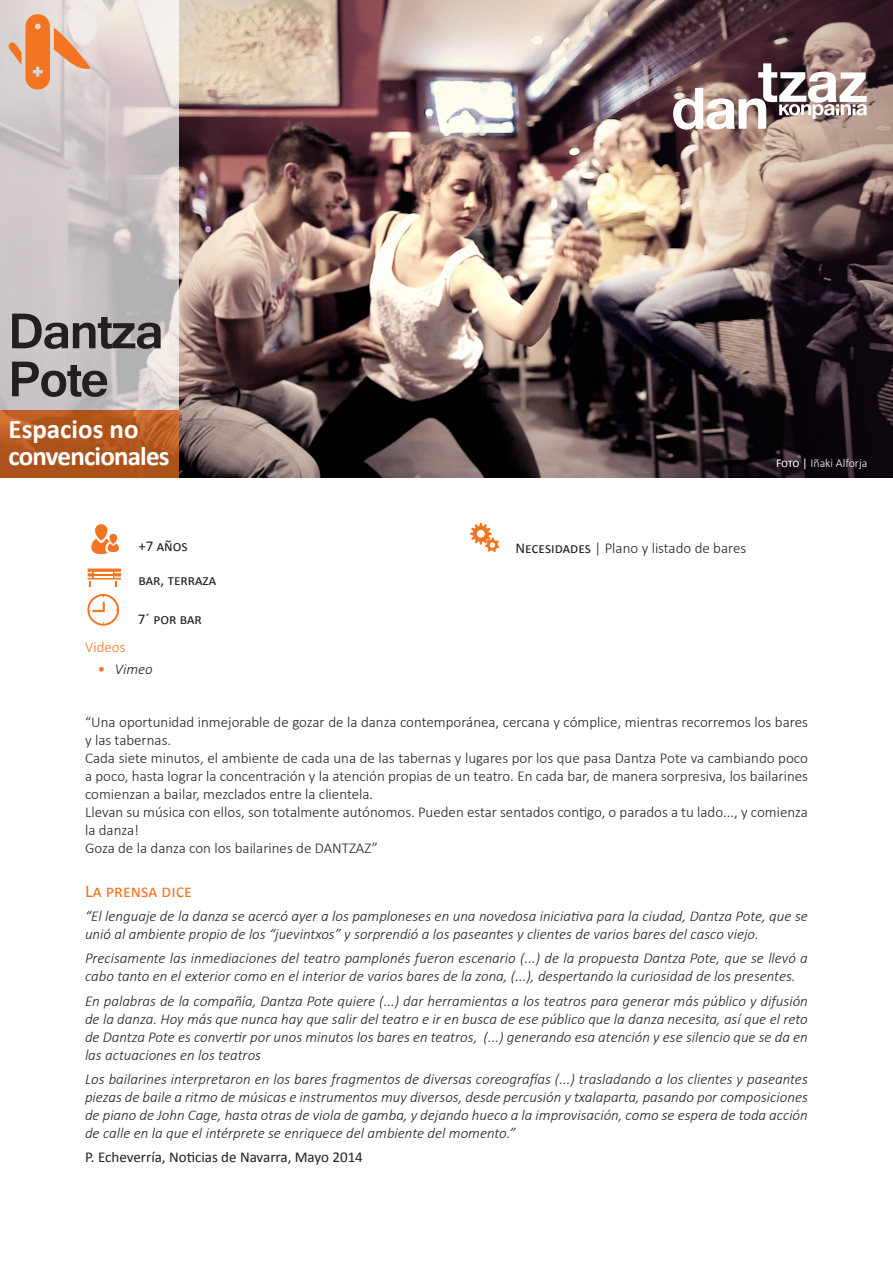
<style>
.page{position:relative;width:893px;height:1263px;background:#fff}
.page>*{position:absolute;margin:0;border:0;box-sizing:border-box;transform-origin:0 0}
.Título_35_pt_track{font:700 52.5px/48px "Gautami";letter-spacing:-.025em;color:#231f20}
.Espacios_no_convenci{font:700 27px/27px "Calibri";letter-spacing:-.03em;color:#fff}
.Título_1_5_espa_nara{font:18px "Calibri";color:#f47521}
.texto_corrido_1_5_es{font:italic 300 15px/18px "Calibri";color:#231f20}
.Texto_corrido{font:300 15px/18px "Calibri";color:#231f20}
.texto_corrido_1_5_es-2{font:15px "Calibri";color:#231f20}
.texto_corrido_tab{font:300 15px "Calibri";color:#231f20}
.texto_corrido_1_espa{font:300 15px "Calibri";color:#f47521}
.Pie_de_foto{font:300 12px "Calibri";color:#fff}
.s1{font-weight:400;font-style:normal;color:#f47521}
.s2{font-weight:400}
</style>
<div class="page">
<img style="left:179px;top:0;width:714px;height:478px">
<svg style="left:0;top:0;width:179px;height:410px;background:#cfc8c8"></svg>
<svg style="left:91px;top:524px;width:28px;height:31px"></svg>
<svg style="left:88px;top:568px;width:33px;height:18px"></svg>
<svg style="left:87px;top:594px;width:32px;height:32px"></svg>
<svg style="left:470px;top:523px;width:30px;height:30px"></svg>
<svg style="left:0;top:410px;width:179px;height:68px;background:#b2571e"></svg>
<svg style="left:673px;top:63px;width:194px;height:67px"></svg>
<svg style="left:8px;top:13px;width:83px;height:78px;background:#e6b394"></svg>
<p class="Título_35_pt_track" style="left:9px;top:306px;width:157px">Dantza<br>Pote</p>
<p class="Espacios_no_convenci" style="left:9px;top:415px;width:163px">Espacios no convencionales</p>
<p class="texto_corrido_1_5_es-2" style="left:138px;top:536px;width:51px">+7 años</p>
<p class="texto_corrido_1_5_es-2" style="left:138px;top:571px;width:79px">bar, terraza</p>
<p class="texto_corrido_1_5_es-2" style="left:138px;top:610px;width:66px">7´ por bar</p>
<p class="texto_corrido_1_espa" style="left:85px;top:637px;width:42px">Videos</p>
<p class="texto_corrido_1_5_es" style="left:98px;top:660px;width:57px"><span class="s1">•</span> Vimeo</p>
<p class="texto_corrido_tab" style="left:515px;top:538px;width:232px"><span class="s2">Necesidades</span> | Plano y listado de bares</p>
<p class="Pie_de_foto" style="left:776px;top:456px;width:93px"><span class="s2">Foto |</span> Iñaki Alforja</p>
<p class="Texto_corrido" style="left:85px;top:713px;width:724px">“Una oportunidad inmejorable de gozar de la danza contemporánea, cercana y cómplice, mientras recorremos los bares y las tabernas.</p>
<p class="Texto_corrido" style="left:85px;top:749px;width:724px;text-align:justify">Cada siete minutos, el ambiente de cada una de las tabernas y lugares por los que pasa Dantza Pote va cambiando poco a poco, hasta lograr la concentración y la atención propias de un teatro. En cada bar, de manera sorpresiva, los bailarines comienzan a bailar, mezclados entre la clientela.</p>
<p class="Texto_corrido" style="left:85px;top:803px;width:724px">Llevan su música con ellos, son totalmente autónomos. Pueden estar sentados contigo, o parados a tu lado..., y comienza la danza!</p>
<p class="Texto_corrido" style="left:85px;top:839px;width:294px">Goza de la danza con los bailarines de DANTZAZ”</p>
<p class="Título_1_5_espa_nara" style="left:85px;top:879px;width:109px">La prensa dice</p>
<p class="texto_corrido_1_5_es" style="left:85px;top:907px;width:724px">“El lenguaje de la danza se acercó ayer a los pamploneses en una novedosa iniciativa para la ciudad, Dantza Pote, que se unió al ambiente propio de los “juevintxos” y sorprendió a los paseantes y clientes de varios bares del casco viejo.</p>
<p class="texto_corrido_1_5_es" style="left:85px;top:949px;width:724px">Precisamente las inmediaciones del teatro pamplonés fueron escenario (...) de la propuesta Dantza Pote, que se llevó a cabo tanto en el exterior como en el interior de varios bares de la zona, (...), despertando la curiosidad de los presentes.</p>
<p class="texto_corrido_1_5_es" style="left:85px;top:991px;width:724px;text-align:justify">En palabras de la compañía, Dantza Pote quiere (...) dar herramientas a los teatros para generar más público y difusión de la danza. Hoy más que nunca hay que salir del teatro e ir en busca de ese público que la danza necesita, así que el reto de Dantza Pote es convertir por unos minutos los bares en teatros, (...) generando esa atención y ese silencio que se da en las actuaciones en los teatros</p>
<p class="texto_corrido_1_5_es" style="left:85px;top:1070px;width:724px;text-align:justify">Los bailarines interpretaron en los bares fragmentos de diversas coreografías (...) trasladando a los clientes y paseantes piezas de baile a ritmo de músicas e instrumentos muy diversos, desde percusión y txalaparta, pasando por composiciones de piano de John Cage, hasta otras de viola de gamba, y dejando hueco a la improvisación, como se espera de toda acción de calle en la que el intérprete se enriquece del ambiente del momento.”</p>
<p class="texto_corrido_1_5_es-2" style="left:85px;top:1148px;width:279px">P. Echeverría, Noticias de Navarra, Mayo 2014</p>
</div>
